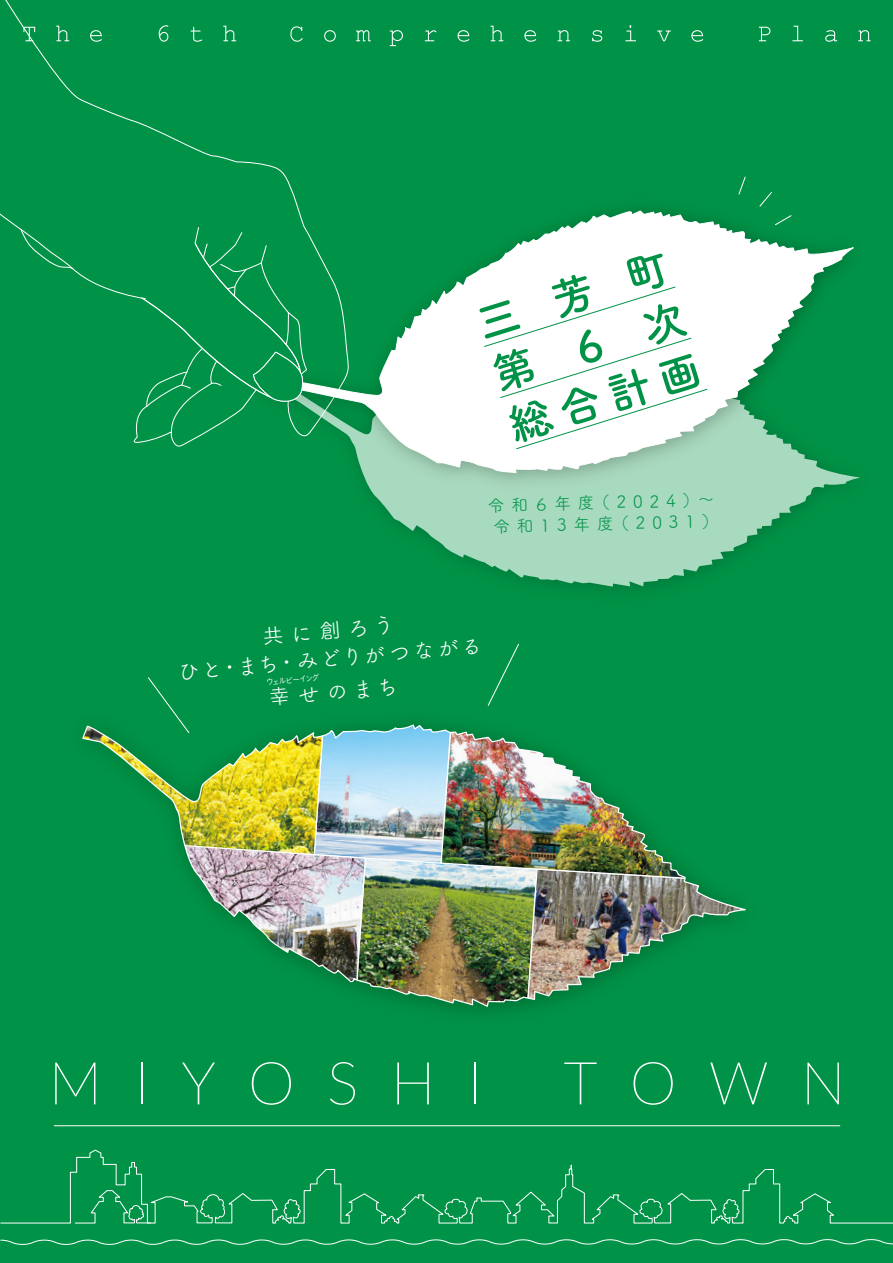
<style>
.page{position:relative;width:893px;height:1263px;background:#009347}
.page>*{position:absolute;margin:0;border:0;box-sizing:border-box;transform-origin:0 0}
.t1{font:700 43.35px/53.6px "Tsuku A Rd Gothic";color:#009347;text-align:justify}
.t2{font:21.3px/28.3px "Tsuku A Rd Gothic";color:#fff;text-align:center}
.t3{font:16.95px/21.3px "Tsuku A Rd Gothic";color:#009347;text-align:center}
.t4{font:8.25px "Koburina Go Std N W3";color:#fff;scale:.9 1}
</style>
<div class="page">
<svg style="left:376px;top:501px;width:435px;height:86px;fill:#a8dac0"></svg>
<img style="left:361px;top:208px;width:499px;height:293px">
<svg style="left:308px;top:210px;width:550px;height:263px"></svg>
<svg style="left:0;top:0;width:308px;height:447px"></svg>
<svg style="left:324px;top:30px;width:12px;height:12px"></svg>
<svg style="left:356px;top:30px;width:15px;height:11px"></svg>
<svg style="left:390px;top:30px;width:13px;height:16px"></svg>
<svg style="left:425px;top:30px;width:11px;height:11px"></svg>
<svg style="left:458px;top:30px;width:11px;height:12px"></svg>
<svg style="left:490px;top:26px;width:13px;height:15px"></svg>
<svg style="left:524px;top:30px;width:12px;height:12px"></svg>
<svg style="left:557px;top:30px;width:13px;height:11px"></svg>
<svg style="left:592px;top:30px;width:10px;height:12px"></svg>
<svg style="left:625px;top:25px;width:11px;height:16px"></svg>
<svg style="left:657px;top:31px;width:14px;height:10px"></svg>
<svg style="left:691px;top:30px;width:12px;height:12px"></svg>
<svg style="left:759px;top:27px;width:11px;height:14px"></svg>
<svg style="left:792px;top:26px;width:11px;height:15px"></svg>
<svg style="left:825px;top:30px;width:12px;height:12px"></svg>
<svg style="left:858px;top:30px;width:13px;height:11px"></svg>
<img style="left:83px;top:643px;width:662px;height:363px">
<svg style="left:759px;top:192px;width:13px;height:15px"></svg>
<svg style="left:738px;top:176px;width:8px;height:19px"></svg>
<svg style="left:774px;top:214px;width:18px;height:12px"></svg>
<div style="left:484px;top:286px;width:224px;height:164px;background:#fff"></div>
<svg style="left:55px;top:1062px;width:40px;height:42px"></svg>
<hr style="left:141px;top:1062px;width:1px;height:42px;background:#fff">
<svg style="left:182px;top:1062px;width:33px;height:42px"></svg>
<svg style="left:252px;top:1062px;width:39px;height:43px"></svg>
<svg style="left:330px;top:1062px;width:25px;height:43px"></svg>
<svg style="left:397px;top:1062px;width:32px;height:42px"></svg>
<hr style="left:474px;top:1062px;width:2px;height:42px;background:#fff">
<svg style="left:564px;top:1062px;width:33px;height:42px"></svg>
<svg style="left:633px;top:1062px;width:40px;height:43px"></svg>
<svg style="left:710px;top:1062px;width:57px;height:42px"></svg>
<svg style="left:807px;top:1062px;width:32px;height:42px"></svg>
<hr style="left:54px;top:1125px;width:786px;height:1px;background:#fff">
<svg style="left:0;top:1149px;width:893px;height:96px"></svg>
<h1 class="t1" style="left:469px;top:296px;width:202px;rotate:-17deg">三芳町第６次総合計画</h1>
<p class="t3" style="left:487px;top:493px;width:232px;rotate:-1deg">令和６年度（2024）～令和13年度（2031）</p>
<p class="t2" style="left:174px;top:628px;width:307px;rotate:-5deg">共に創ろう<br>ひと・まち・みどりがつながる</p>
<p class="t2" style="left:267px;top:682px;width:131px;rotate:-5deg">幸せのまち</p>
<p class="t4" style="left:259px;top:676px;width:69px;rotate:-5deg">　ウェルビーイング</p>
</div>
